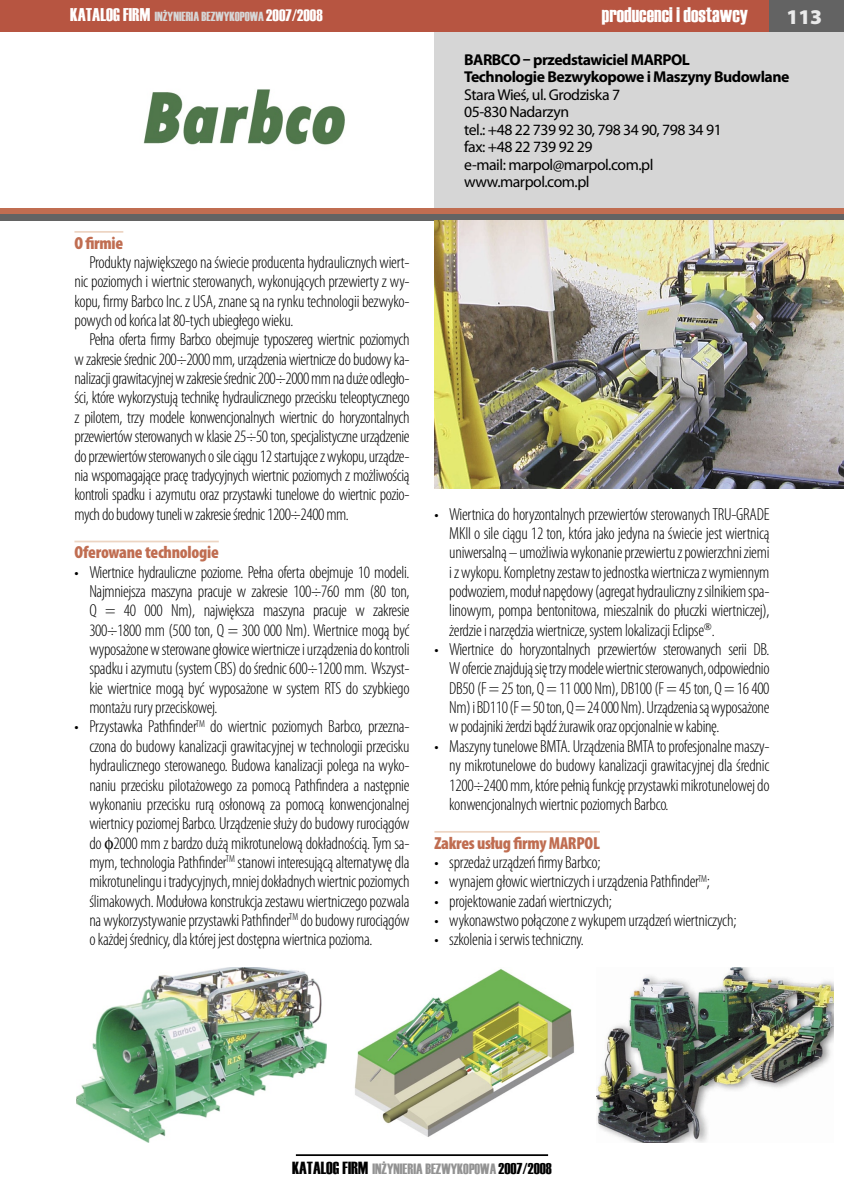
<style>
.page{position:relative;width:844px;height:1191px;background:#fff}
.page>*{position:absolute;margin:0;border:0;box-sizing:border-box;transform-origin:0 0}
._2_txt_normal{font:21px "Haettenschweiler";color:#fff}
._2_txt_normal-2{font:900 21px "Myriad Pro";color:#eaeaea}
._2_txt_normal-3{font:18.38px "Haettenschweiler";color:#fff}
.i_normal{font:300 condensed 17.5px/19.4px "Myriad Pro";letter-spacing:-.015em;color:#000;text-align:justify}
.i_srodtytul{font:900 condensed 17.5px "Myriad Pro";letter-spacing:-.015em;color:#c06d51}
.i_adres{font:15.75px "Myriad Pro";letter-spacing:-.03em;color:#000}
.i_adres-2{font:700 15.75px "Myriad Pro";letter-spacing:-.03em;color:#000}
._2_txt_normal-4{font:14.88px "Haettenschweiler";color:#939393}
._2_txt_normal-5{font:13.12px "Haettenschweiler";color:#d6d6d6}
.s1{font-size:16.62px;color:#fff}
.s2{font-size:17.5px;color:#000}
.s3{font-size:15.75px;color:#000}
</style>
<div class="page">
<div style="left:434px;top:0;width:409px;height:221px;background:#d6d6d6"></div>
<div style="left:0;top:0;width:770px;height:32px;background:#b75541"></div>
<div style="left:769px;top:0;width:74px;height:32px;background:#636363"></div>
<div style="left:0;top:209px;width:843px;height:6px;background:#c06d51"></div>
<div style="left:0;top:214px;width:843px;height:7px;background:#636363"></div>
<hr style="left:296px;top:1154px;width:252px;height:2px;background:#000">
<hr style="left:74px;top:231px;width:49px;height:2px;background:#edd5c3">
<hr style="left:74px;top:540px;width:145px;height:2px;background:#edd5c3">
<hr style="left:434px;top:831px;width:165px;height:1px;background:#edd5c3">
<img style="left:434px;top:221px;width:409px;height:267px">
<img style="left:143px;top:89px;width:202px;height:56px">
<img style="left:76px;top:967px;width:250px;height:175px">
<img style="left:596px;top:967px;width:237px;height:175px">
<img style="left:354px;top:969px;width:220px;height:168px">
<p class="_2_txt_normal-3" style="left:70px;top:2px;width:81px">KATALOG FIRM</p>
<p class="_2_txt_normal" style="left:601px;top:0;width:148px">producenci i dostawcy</p>
<p class="_2_txt_normal-2" style="left:786px;top:5px;width:37px">113</p>
<p class="_2_txt_normal-5" style="left:155px;top:7px;width:169px">INŻYNIERIA BEZWYKOPOWA <span class="s1">2007/2008</span></p>
<p class="i_srodtytul" style="left:74px;top:233px;width:50px">O firmie</p>
<p class="i_normal" style="left:74px;top:253px;width:336px;text-indent:15px">Produkty największego na świecie producenta hydraulicznych wiert&shy;nic poziomych i wiertnic sterowanych, wykonujących przewierty z wy&shy;kopu, firmy Barbco Inc. z USA, znane są na rynku technologii bezwyko&shy;powych od końca lat 80-tych ubiegłego wieku.</p>
<p class="i_normal" style="left:74px;top:330px;width:336px;text-indent:15px">Pełna oferta firmy Barbco obejmuje typoszereg wiertnic poziomych w zakresie średnic 200÷2000 mm, urządzenia wiertnicze do budowy ka&shy;nalizacji grawitacyjnej w zakresie średnic 200÷2000 mm na duże odległo&shy;ści, które wykorzystują technikę hydraulicznego przecisku teleoptycznego z pilotem, trzy modele konwencjonalnych wiertnic do horyzontalnych przewiertów sterowanych w klasie 25÷50 ton, specjalistyczne urządzenie do przewiertów sterowanych o sile ciągu 12 startujące z wykopu, urządze&shy;nia wspomagające pracę tradycyjnych wiertnic poziomych z możliwością kontroli spadku i azymutu oraz przystawki tunelowe do wiertnic pozio&shy;mych do budowy tuneli w zakresie średnic 1200÷2400 mm.</p>
<p class="i_srodtytul" style="left:74px;top:542px;width:146px">Oferowane technologie</p>
<p class="i_normal" style="left:89px;top:562px;width:321px;text-indent:-15px">• Wiertnice hydrauliczne poziome. Pełna oferta obejmuje 10 modeli.<br>Najmniejsza maszyna pracuje w zakresie 100÷760 mm (80 ton, Q = 40 000 Nm), największa maszyna pracuje w zakresie 300÷1800 mm (500 ton, Q = 300 000 Nm). Wiertnice mogą być wyposażone w sterowane głowice wiertnicze i urządzenia do kontroli spadku i azymutu (system CBS) do średnic 600÷1200 mm. Wszyst&shy;kie wiertnice mogą być wyposażone w system RTS do szybkiego montażu rury przeciskowej.</p>
<p class="i_normal" style="left:89px;top:717px;width:322px;text-indent:-15px">• Przystawka Pathfinder<sup>TM</sup> do wiertnic poziomych Barbco, przezna&shy;czona do budowy kanalizacji grawitacyjnej w technologii przecisku hydraulicznego sterowanego. Budowa kanalizacji polega na wyko&shy;naniu przecisku pilotażowego za pomocą Pathfindera a następnie wykonaniu przecisku rurą osłonową za pomocą konwencjonalnej wiertnicy poziomej Barbco. Urządzenie służy do budowy rurociągów do 2000 mm z bardzo dużą mikrotunelową dokładnością. Tym sa&shy;mym, technologia Pathfinder<sup>TM</sup> stanowi interesującą alternatywę dla mikrotunelingu i tradycyjnych, mniej dokładnych wiertnic poziomych ślimakowych. Modułowa konstrukcja zestawu wiertniczego pozwala na wykorzystywanie przystawki Pathfinder<sup>TM</sup> do budowy rurociągów o każdej średnicy, dla której jest dostępna wiertnica pozioma.</p>
<p class="i_adres-2" style="left:464px;top:51px;width:227px">BARBCO – przedstawiciel MARPOL</p>
<p class="i_adres-2" style="left:464px;top:68px;width:327px">Technologie Bezwykopowe i Maszyny Budowlane</p>
<p class="i_adres" style="left:464px;top:86px;width:157px">Stara Wieś, ul. Grodziska 7</p>
<p class="i_adres" style="left:464px;top:103px;width:106px">05-830 Nadarzyn</p>
<p class="i_adres" style="left:464px;top:121px;width:259px">tel.: +48 22 739 92 30, 798 34 90, 798 34 91</p>
<p class="i_adres" style="left:464px;top:138px;width:130px">fax: +48 22 739 92 29</p>
<p class="i_adres" style="left:464px;top:156px;width:191px">e-mail: marpol@marpol.com.pl</p>
<p class="i_adres" style="left:464px;top:173px;width:127px">www.marpol.com.pl</p>
<p class="i_normal" style="left:449px;top:504px;width:322px;text-indent:-15px">• Wiertnica do horyzontalnych przewiertów sterowanych TRU-GRADE MKII o sile ciągu 12 ton, która jako jedyna na świecie jest wiertnicą uniwersalną – umożliwia wykonanie przewiertu z powierzchni ziemi i z wykopu. Kompletny zestaw to jednostka wiertnicza z wymiennym podwoziem, moduł napędowy (agregat hydrauliczny z silnikiem spa&shy;linowym, pompa bentonitowa, mieszalnik do płuczki wiertniczej), żerdzie i narzędzia wiertnicze, system lokalizacji Eclipse .</p>
<p class="i_normal" style="left:449px;top:640px;width:322px;text-indent:-15px">• Wiertnice do horyzontalnych przewiertów sterowanych serii DB.<br>W ofercie znajdują się trzy modele wiertnic sterowanych, odpowiednio DB50 (F = 25 ton, Q = 11 000 Nm), DB100 (F = 45 ton, Q = 16 400<br>Nm) i BD110 (F = 50 ton, Q = 24 000 Nm). Urządzenia są wyposażone w podajniki żerdzi bądź żurawik oraz opcjonalnie w kabinę.</p>
<p class="i_normal" style="left:449px;top:736px;width:321px;text-indent:-15px">• Maszyny tunelowe BMTA. Urządzenia BMTA to profesjonalne maszy&shy;ny mikrotunelowe do budowy kanalizacji grawitacyjnej dla średnic 1200÷2400 mm, które pełnią funkcję przystawki mikrotunelowej do konwencjonalnych wiertnic poziomych Barbco.</p>
<p class="i_srodtytul" style="left:434px;top:833px;width:167px">Zakres usług firmy MARPOL</p>
<p class="i_normal" style="left:434px;top:853px;width:167px">• sprzedaż urządzeń firmy Barbco;</p>
<p class="i_normal" style="left:434px;top:872px;width:277px">• wynajem głowic wiertniczych i urządzenia Pathfinder<sup>TM</sup>;</p>
<p class="i_normal" style="left:434px;top:891px;width:179px">• projektowanie zadań wiertniczych;</p>
<p class="i_normal" style="left:434px;top:911px;width:303px">• wykonawstwo połączone z wykupem urządzeń wiertniczych;</p>
<p class="i_normal" style="left:434px;top:930px;width:151px">• szkolenia i serwis techniczny.</p>
<p class="_2_txt_normal-4" style="left:292px;top:1158px;width:261px"><span class="s2">KATALOG FIRM</span> INŻYNIERIA BEZWYKOPOWA <span class="s3">2007/2008</span></p>
</div>
